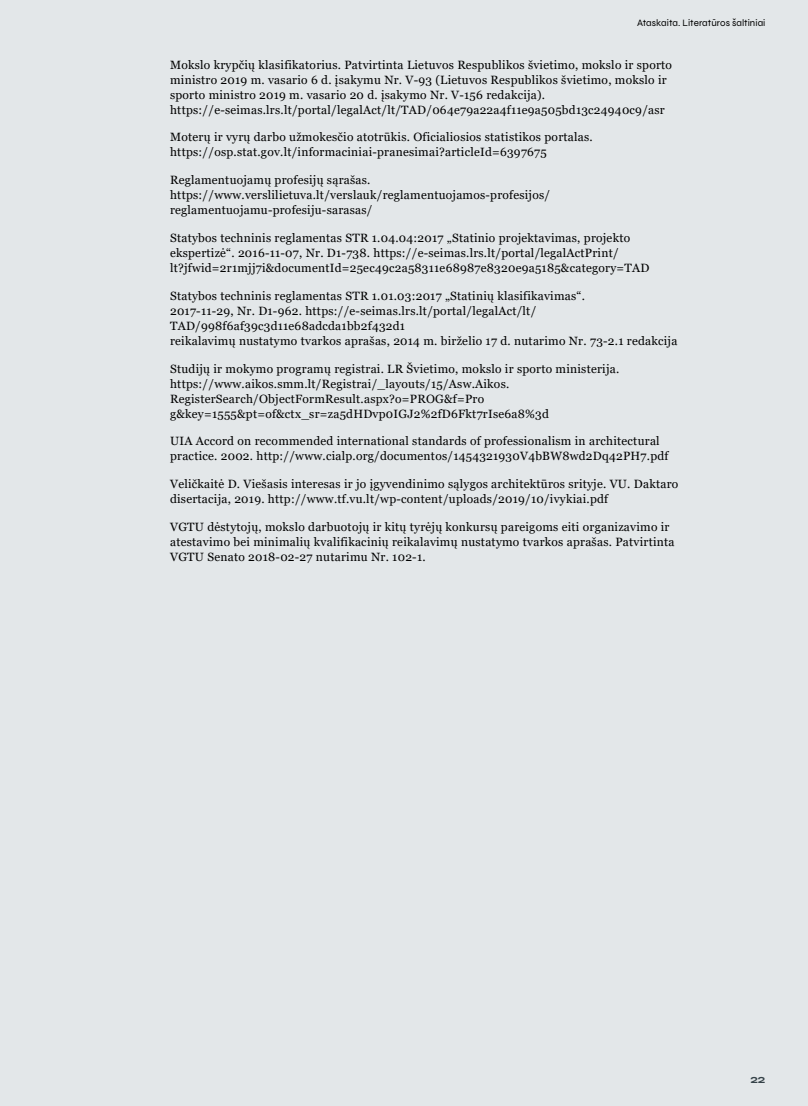
<style>
.page{position:relative;width:808px;height:1106px;background:#e3e7e9}
.page>*{position:absolute;margin:0;border:0;box-sizing:border-box;transform-origin:0 0}
.t1{font:12px/15px "Georgia";letter-spacing:.02em;color:#000}
.t2{font:700 12px "Syne";color:#354248}
.t3{font:9.75px "Syne";letter-spacing:.005em;color:#000}
</style>
<div class="page">
<p class="t3" style="left:637px;top:17px;width:130px">Ataskaita. Literatūros šaltiniai</p>
<p class="t1" style="left:170px;top:57px;width:503px">Mokslo krypčių klasifikatorius. Patvirtinta Lietuvos Respublikos švietimo, mokslo ir sporto ministro 2019 m. vasario 6 d. įsakymu Nr. V-93 (Lietuvos Respublikos švietimo, mokslo ir sporto ministro 2019 m. vasario 20 d. įsakymo Nr. V-156 redakcija). https://e-seimas.lrs.lt/portal/legalAct/lt/TAD/064e79a22a4f11e9a505bd13c24940c9/asr</p>
<p class="t1" style="left:170px;top:130px;width:424px">Moterų ir vyrų darbo užmokesčio atotrūkis. Oficialiosios statistikos portalas. https://osp.stat.gov.lt/informaciniai-pranesimai?articleId=6397675</p>
<p class="t1" style="left:170px;top:173px;width:381px">Reglamentuojamų profesijų sąrašas. https://www.verslilietuva.lt/verslauk/reglamentuojamos-profesijos/ reglamentuojamu-profesiju-sarasas/</p>
<p class="t1" style="left:170px;top:230px;width:481px">Statybos techninis reglamentas STR 1.04.04:2017 „Statinio projektavimas, projekto ekspertizė“. 2016-11-07, Nr. D1-738. https://e-seimas.lrs.lt/portal/legalActPrint/ lt?jfwid=2r1mjj7i&amp;documentId=25ec49c2a58311e68987e8320e9a5185&amp;category=TAD</p>
<p class="t1" style="left:170px;top:288px;width:509px">Statybos techninis reglamentas STR 1.01.03:2017 „Statinių klasifikavimas“.<br>2017-11-29, Nr. D1-962. https://e-seimas.lrs.lt/portal/legalAct/lt/ TAD/998f6af39c3d11e68adcda1bb2f432d1<br>reikalavimų nustatymo tvarkos aprašas, 2014 m. birželio 17 d. nutarimo Nr. 73-2.1 redakcija</p>
<p class="t1" style="left:170px;top:361px;width:451px">Studijų ir mokymo programų registrai. LR Švietimo, mokslo ir sporto ministerija. https://www.aikos.smm.lt/Registrai/_layouts/15/Asw.Aikos.<br>RegisterSearch/ObjectFormResult.aspx?o=PROG&amp;f=Pro g&amp;key=1555&amp;pt=of&amp;ctx_sr=za5dHDvp0IGJ2%2fD6Fkt7rIse6a8%3d</p>
<p class="t1" style="left:170px;top:434px;width:500px">UIA Accord on recommended international standards of professionalism in architectural practice. 2002. http://www.cialp.org/documentos/1454321930V4bBW8wd2Dq42PH7.pdf</p>
<p class="t1" style="left:170px;top:477px;width:510px">Veličkaitė D. Viešasis interesas ir jo įgyvendinimo sąlygos architektūros srityje. VU. Daktaro disertacija, 2019. http://www.tf.vu.lt/wp-content/uploads/2019/10/ivykiai.pdf</p>
<p class="t1" style="left:170px;top:519px;width:506px">VGTU dėstytojų, mokslo darbuotojų ir kitų tyrėjų konkursų pareigoms eiti organizavimo ir atestavimo bei minimalių kvalifikacinių reikalavimų nustatymo tvarkos aprašas. Patvirtinta<br>VGTU Senato 2018-02-27 nutarimu Nr. 102-1.</p>
<p class="t2" style="left:750px;top:1071px;width:16px">22</p>
</div>
